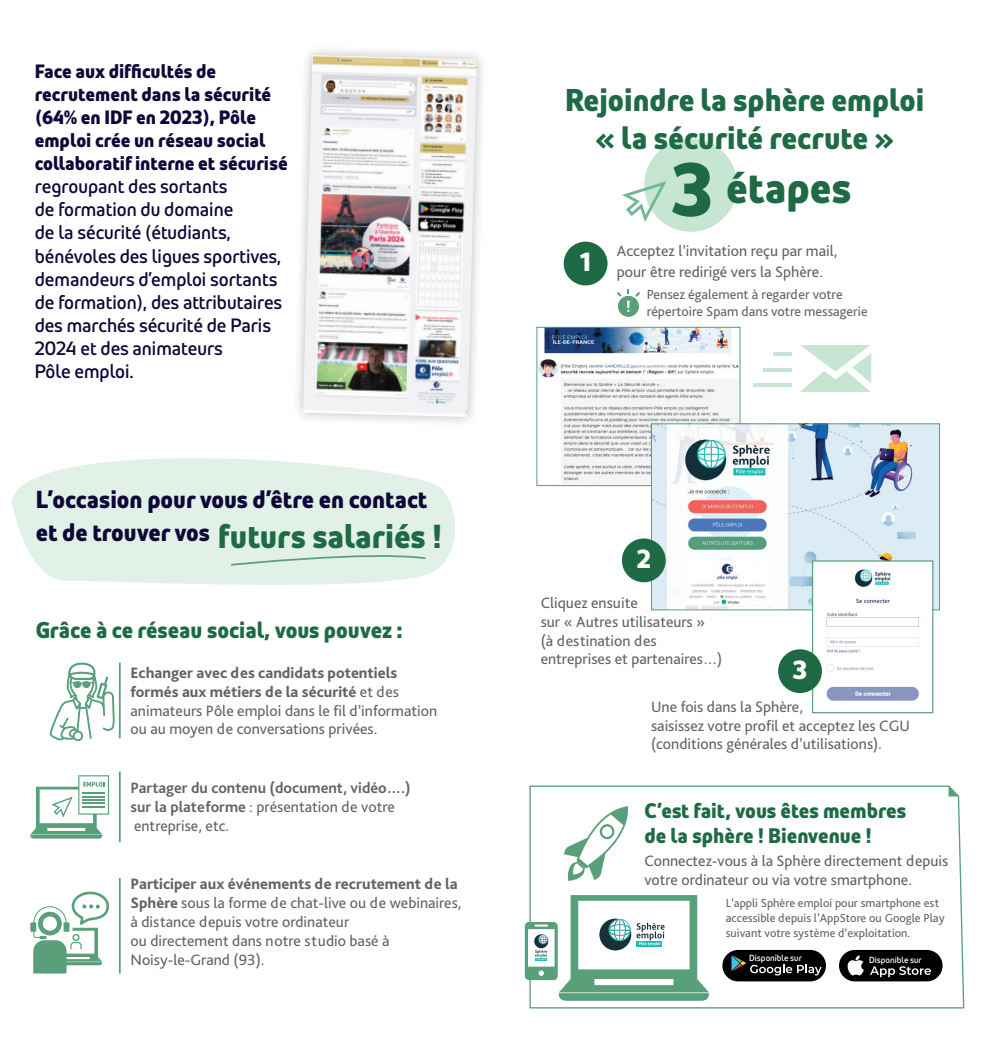
<style>
.page{position:relative;width:993px;height:1042px;background:#fff}
.page>*{position:absolute;margin:0;border:0;box-sizing:border-box;transform-origin:0 0}
.t1{font:700 43.4px "Pole Emploi Pro";color:#1e6a44}
.t2{font:700 33.25px "Pole Emploi Pro";color:#1e6a44}
.t3{font:700 31.5px/37.8px "Pole Emploi Pro";color:#1e6a44;text-align:center}
.t4{font:700 26.25px "Pole Emploi Pro";color:#fff}
.t5{font:700 24.5px "Pole Emploi Pro";color:#0e0737}
.t6{font:700 22.75px "Pole Emploi Pro";color:#1e6a44}
.t7{font:700 21px/25.2px "Pole Emploi Pro";color:#1e6a44}
.t8{font:19.25px/23.1px "Pole Emploi Pro";color:#0e0737}
.t9{font:700 19.25px/23.1px "Pole Emploi Pro";color:#0e0737}
.t10{font:15.75px/18.9px "Bliss Pro";color:#636366}
.t11{font:700 15.75px/18.9px "Bliss Pro";color:#636366}
.t12{font:14px/16.8px "Bliss Pro";color:#636366}
.t13{font:12.25px/14.7px "Bliss Pro";color:#636366}
.t14{font:8.92px "Pole Emploi Pro";color:#fff}
.s1{font-weight:800}
.s2{font-weight:400}
.s3{font-size:75.42px}
</style>
<div class="page">
<svg style="left:529px;top:785px;width:435px;height:224px"></svg>
<svg style="left:948px;top:786px;width:10px;height:10px"></svg>
<svg style="left:49px;top:662px;width:66px;height:79px"></svg>
<svg style="left:524px;top:895px;width:186px;height:106px"></svg>
<svg style="left:563px;top:806px;width:65px;height:75px"></svg>
<svg style="left:12px;top:458px;width:443px;height:127px;background:#e4f2ea"></svg>
<div style="left:644px;top:139px;width:93px;height:93px;background:#c6e5d3;border-radius:50%"></div>
<div style="left:563px;top:242px;width:44px;height:43px;background:#1e6a44;border-radius:50%"></div>
<svg style="left:30px;top:891px;width:79px;height:82px"></svg>
<svg style="left:30px;top:775px;width:79px;height:63px"></svg>
<div style="left:292px;top:44px;width:195px;height:384px;background:#231f20;opacity:.3"></div>
<img style="left:303px;top:55px;width:174px;height:362px">
<hr style="left:119px;top:878px;width:2px;height:95px;background:#589f7a">
<hr style="left:119px;top:771px;width:2px;height:71px;background:#589f7a">
<hr style="left:119px;top:662px;width:2px;height:76px;background:#589f7a">
<svg style="left:622px;top:181px;width:44px;height:41px"></svg>
<img style="left:538px;top:329px;width:200px;height:155px">
<div style="left:536px;top:327px;width:204px;height:159px;border:1px solid #589f7a"></div>
<img style="left:652px;top:425px;width:285px;height:183px">
<div style="left:650px;top:423px;width:289px;height:187px;border:1px solid #589f7a"></div>
<img style="left:813px;top:562px;width:118px;height:149px">
<div style="left:811px;top:560px;width:122px;height:153px;border:1px solid #589f7a"></div>
<svg style="left:800px;top:345px;width:70px;height:47px"></svg>
<hr style="left:772px;top:352px;width:19px;height:3px;background:#c6e5d3">
<hr style="left:762px;top:368px;width:29px;height:3px;background:#c6e5d3">
<hr style="left:752px;top:383px;width:39px;height:4px;background:#c6e5d3">
<svg style="left:230px;top:551px;width:196px;height:15px;background:#d1e7da"></svg>
<div style="left:621px;top:538px;width:44px;height:44px;background:#1e6a44;border-radius:50%"></div>
<div style="left:777px;top:649px;width:44px;height:44px;background:#1e6a44;border-radius:50%"></div>
<svg style="left:617px;top:289px;width:22px;height:28px"></svg>
<div style="left:722px;top:950px;width:103px;height:31px;background:#000001;border-radius:16px"></div>
<svg style="left:731px;top:955px;width:90px;height:20px"></svg>
<div style="left:838px;top:950px;width:104px;height:31px;background:#000001;border-radius:16px"></div>
<svg style="left:847px;top:955px;width:16px;height:20px"></svg>
<svg style="left:870px;top:966px;width:60px;height:11px"></svg>
<p class="t9" style="left:35px;top:58px;width:254px">Face aux difficultés de recrutement dans la sécurité (64% en IDF en 2023), Pôle emploi crée un réseau social collaboratif interne et sécurisé</p>
<p class="t8" style="left:35px;top:173px;width:249px">regroupant des sortants<br>de formation du domaine<br>de la sécurité (étudiants, bénévoles des ligues sportives, demandeurs d’emploi sortants de formation), des attributaires des marchés sécurité de Paris<br>2024 et des animateurs<br>Pôle emploi.</p>
<h3 class="t5" style="left:36px;top:480px;width:393px">L’occasion pour vous d’être en contact</h3>
<h2 class="t2" style="left:36px;top:510px;width:408px"><sup>et</sup> <sup>de</sup> <sup>trouver</sup> <sup>vos</sup> futurs salariés !</h2>
<h3 class="t6" style="left:36px;top:613px;width:368px">Grâce à ce réseau social, vous pouvez :</h3>
<p class="t10" style="left:130px;top:663px;width:308px"><span class="s1">Echanger avec des candidats potentiels formés aux métiers de la sécurité</span> et des animateurs Pôle emploi dans le fil d’information ou au moyen de conversations privées.</p>
<p class="t11" style="left:130px;top:778px;width:281px">Partager du contenu (document, vidéo….) sur la plateforme <span class="s2">: présentation de votre entreprise, etc.</span></p>
<p class="t10" style="left:130px;top:874px;width:332px"><span class="s1">Participer aux événements de recrutement de la Sphère</span> sous la forme de chat-live ou de webinaires, à distance depuis votre ordinateur<br>ou directement dans notre studio basé à Noisy-le-Grand (93).</p>
<h3 class="t3" style="left:565px;top:79px;width:360px">Rejoindre la sphère emploi « la sécurité recrute »</h3>
<h1 class="t1" style="left:671px;top:154px;width:181px"><span class="s3">3</span> étapes</h1>
<h3 class="t4" style="left:579px;top:241px;width:13px">1</h3>
<p class="t10" style="left:616px;top:240px;width:222px;line-height:21px">Acceptez l’invitation reçu par mail, pour être redirigé vers la Sphère.</p>
<p class="t12" style="left:646px;top:286px;width:222px">Pensez également à regarder votre répertoire Spam dans votre messagerie</p>
<h3 class="t4" style="left:636px;top:538px;width:15px">2</h3>
<p class="t10" style="left:540px;top:593px;width:183px">Cliquez ensuite<br>sur « Autres utilisateurs »<br>(à destination des entreprises et partenaires…)</p>
<p class="t10" style="left:650px;top:696px;width:260px">Une fois dans la Sphère,<br>saisissez votre profil et acceptez les CGU (conditions générales d’utilisations).</p>
<h3 class="t4" style="left:792px;top:649px;width:16px">3</h3>
<h3 class="t7" style="left:644px;top:796px;width:263px">C’est fait, vous êtes membres de la sphère ! Bienvenue !</h3>
<p class="t10" style="left:644px;top:851px;width:305px">Connectez-vous à la Sphère directement depuis votre ordinateur ou via votre smartphone.</p>
<p class="t13" style="left:725px;top:895px;width:220px">L’appli Sphère emploi pour smartphone est accessible depuis l’AppStore ou Google Play suivant votre système d’exploitation.</p>
<p class="t14" style="left:749px;top:951px;width:54px">Disponible sur</p>
<p class="t14" style="left:868px;top:953px;width:54px">Disponible sur</p>
</div>
